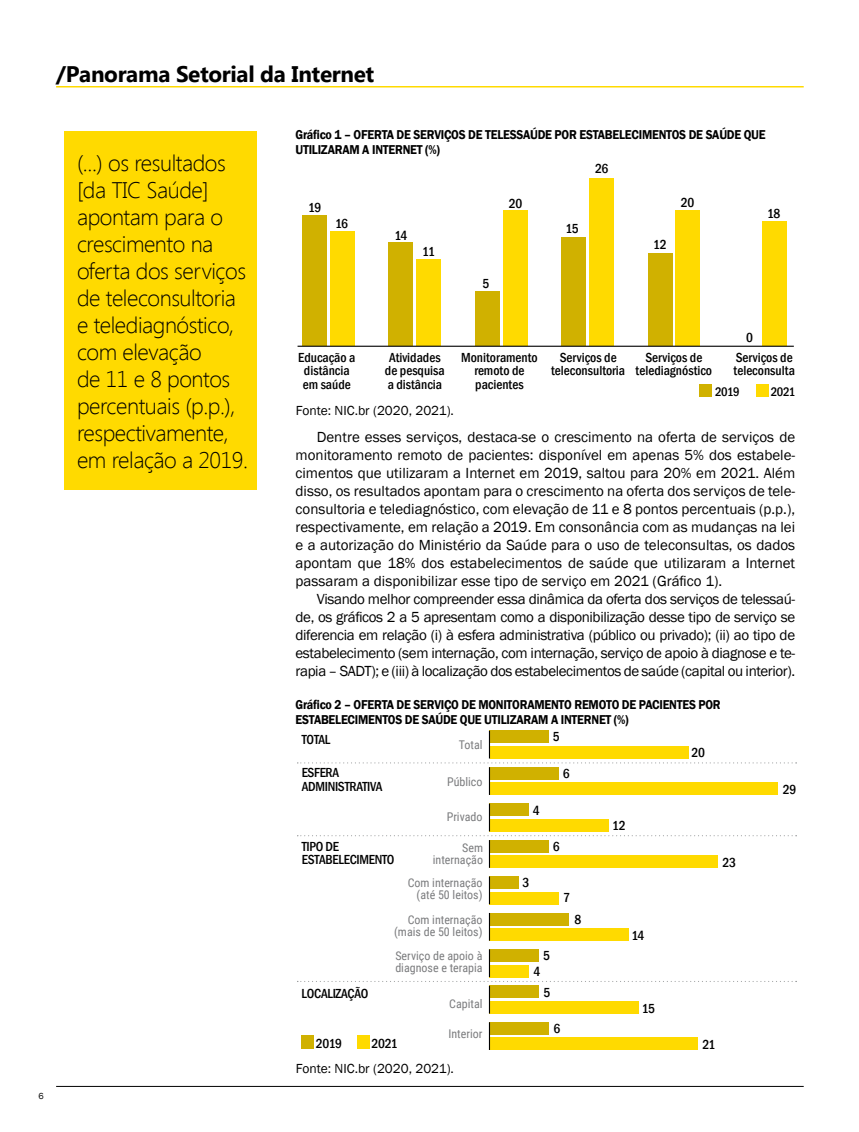
<style>
.page{position:relative;width:859px;height:1132px;background:#fff}
.page>*{position:absolute;margin:0;border:0;box-sizing:border-box;transform-origin:0 0}
.t1{font:60.15px "Myriad Pro";color:#000}
.t2{font:300 22.5px/27px "Segoe UI";letter-spacing:-.02em;color:#000}
.t3{font:700 22.5px "Segoe UI";letter-spacing:-.015em;color:#000}
.t4{font:15px/18px "Franklin Gothic";letter-spacing:-.025em;color:#000;text-align:justify}
.t5{font:500 condensed 13.5px/13.5px "Franklin Gothic";color:#000;text-align:center}
.t6{font:500 condensed 13.5px/13.8px "Franklin Gothic";letter-spacing:-.02em;color:#000}
.t7{font:13.5px "Franklin Gothic";color:#000}
.t8{font:600 13.2px/15px "Franklin Gothic";letter-spacing:-.02em;color:#000;scale:.91 1}
.t9{font:500 condensed 12.75px "Franklin Gothic";letter-spacing:-.03em;color:#000}
.t10{font:12px/12.1px "Roboto Condensed";color:#7b7c7e;text-align:right}
.t11{font:9px "Franklin Gothic";color:#000}
</style>
<div class="page">
<hr style="left:56px;top:1085px;width:748px;height:1px;background:#000">
<hr style="left:56px;top:86px;width:748px;height:1px;background:#ffda00">
<div style="left:64px;top:131px;width:192px;height:359px;background:#ffda00"></div>
<div style="left:302px;top:216px;width:25px;height:130px;background:#d0b100"></div>
<div style="left:330px;top:232px;width:24px;height:114px;background:#ffda00"></div>
<div style="left:700px;top:384px;width:12px;height:12px;background:#d0b100"></div>
<div style="left:756px;top:384px;width:12px;height:12px;background:#ffda00"></div>
<div style="left:389px;top:242px;width:24px;height:104px;background:#d0b100"></div>
<div style="left:417px;top:259px;width:24px;height:87px;background:#ffda00"></div>
<div style="left:475px;top:291px;width:24px;height:55px;background:#d0b100"></div>
<div style="left:503px;top:210px;width:24px;height:136px;background:#ffda00"></div>
<div style="left:562px;top:237px;width:24px;height:109px;background:#d0b100"></div>
<div style="left:589px;top:178px;width:25px;height:168px;background:#ffda00"></div>
<div style="left:648px;top:254px;width:24px;height:92px;background:#d0b100"></div>
<div style="left:676px;top:210px;width:24px;height:136px;background:#ffda00"></div>
<div style="left:763px;top:221px;width:24px;height:125px;background:#ffda00"></div>
<hr style="left:298px;top:345px;width:496px;height:2px;background:#000">
<div style="left:302px;top:1034px;width:12px;height:14px;background:#d0b100"></div>
<div style="left:358px;top:1034px;width:12px;height:14px;background:#ffda00"></div>
<div style="left:490px;top:876px;width:29px;height:12px;background:#d0b100"></div>
<div style="left:490px;top:891px;width:69px;height:12px;background:#ffda00"></div>
<svg style="left:489px;top:876px;width:1px;height:27px"></svg>
<div style="left:490px;top:912px;width:79px;height:12px;background:#d0b100"></div>
<div style="left:490px;top:928px;width:139px;height:12px;background:#ffda00"></div>
<svg style="left:489px;top:913px;width:1px;height:27px"></svg>
<svg style="left:297px;top:803px;width:500px;height:64px"></svg>
<svg style="left:297px;top:949px;width:500px;height:64px"></svg>
<div style="left:490px;top:1021px;width:59px;height:12px;background:#d0b100"></div>
<div style="left:490px;top:1037px;width:208px;height:12px;background:#ffda00"></div>
<svg style="left:489px;top:1022px;width:1px;height:27px"></svg>
<svg style="left:297px;top:730px;width:500px;height:64px"></svg>
<p class="t11" style="left:39px;top:1090px;width:7px">6</p>
<h2 class="t3" style="left:56px;top:58px;width:320px">/Panorama Setorial da Internet</h2>
<h2 class="t2" style="left:77px;top:148px;width:172px">(...) os resultados [da TIC Saúde] apontam para o crescimento na oferta dos serviços de teleconsultoria e telediagnóstico, com elevação<br>de 11 e 8 pontos percentuais (p.p.), respectivamente, em relação a 2019.</h2>
<h1 class="t1" style="left:301px;top:86px;width:272px">GRÁFICO 1</h1>
<p class="t8" style="left:296px;top:127px;width:518px">Gráfico 1 – OFERTA DE SERVIÇOS DE TELESSAÚDE POR ESTABELECIMENTOS DE SAÚDE QUE<br>UTILIZARAM A INTERNET (%)</p>
<p class="t5" style="left:308px;top:201px;width:15px">19</p>
<p class="t5" style="left:335px;top:216px;width:14px">16</p>
<p class="t5" style="left:394px;top:228px;width:14px">14</p>
<p class="t5" style="left:422px;top:244px;width:14px">11</p>
<p class="t5" style="left:509px;top:196px;width:15px">20</p>
<p class="t5" style="left:482px;top:277px;width:8px">5</p>
<p class="t5" style="left:595px;top:162px;width:15px">26</p>
<p class="t5" style="left:565px;top:221px;width:15px">15</p>
<p class="t5" style="left:653px;top:238px;width:15px">12</p>
<p class="t5" style="left:681px;top:196px;width:15px">20</p>
<p class="t5" style="left:767px;top:206px;width:15px">18</p>
<p class="t5" style="left:746px;top:330px;width:8px">0</p>
<p class="t5" style="left:298px;top:350px;width:59px">Educação a distância em saúde</p>
<p class="t5" style="left:385px;top:350px;width:61px">Atividades de pesquisa a distância</p>
<p class="t5" style="left:461px;top:350px;width:78px">Monitoramento remoto de pacientes</p>
<p class="t5" style="left:551px;top:350px;width:75px">Serviços de teleconsultoria</p>
<p class="t5" style="left:636px;top:350px;width:78px">Serviços de telediagnóstico</p>
<p class="t5" style="left:734px;top:350px;width:63px;text-align:left">Serviços de teleconsulta</p>
<p class="t9" style="left:715px;top:383px;width:26px">2019</p>
<p class="t9" style="left:771px;top:383px;width:26px">2021</p>
<p class="t7" style="left:296px;top:402px;width:160px">Fonte: NIC.br (2020, 2021).</p>
<p class="t4" style="left:296px;top:428px;width:501px;text-indent:21px">Dentre esses serviços, destaca-se o crescimento na oferta de serviços de monitoramento remoto de pacientes: disponível em apenas 5% dos estabele&shy;cimentos que utilizaram a Internet em 2019, saltou para 20% em 2021. Além disso, os resultados apontam para o crescimento na oferta dos serviços de tele&shy;consultoria e telediagnóstico, com elevação de 11 e 8 pontos percentuais (p.p.), respectivamente, em relação a 2019. Em consonância com as mudanças na lei e a autorização do Ministério da Saúde para o uso de teleconsultas, os dados apontam que 18% dos estabelecimentos de saúde que utilizaram a Internet passaram a disponibilizar esse tipo de serviço em 2021 (Gráfico 1).</p>
<p class="t4" style="left:296px;top:590px;width:501px;text-indent:21px">Visando melhor compreender essa dinâmica da oferta dos serviços de telessaú&shy;de, os gráficos 2 a 5 apresentam como a disponibilização desse tipo de serviço se diferencia em relação (i) à esfera administrativa (público ou privado); (ii) ao tipo de estabelecimento (sem internação, com internação, serviço de apoio à diagnose e te&shy;rapia – SADT); e (iii) à localização dos estabelecimentos de saúde (capital ou interior).</p>
<p class="t8" style="left:296px;top:697px;width:469px">Gráfico 2 – OFERTA DE SERVIÇO DE MONITORAMENTO REMOTO DE PACIENTES POR<br>ESTABELECIMENTOS DE SAÚDE QUE UTILIZARAM A INTERNET (%)</p>
<p class="t5" style="left:302px;top:732px;width:30px">TOTAL</p>
<p class="t6" style="left:302px;top:765px;width:82px">ESFERA<br>ADMINISTRATIVA</p>
<p class="t6" style="left:302px;top:838px;width:94px">TIPO DE<br>ESTABELECIMENTO</p>
<p class="t10" style="left:459px;top:737px;width:25px">Total</p>
<p class="t10" style="left:447px;top:775px;width:37px">Público</p>
<p class="t10" style="left:447px;top:810px;width:37px">Privado</p>
<p class="t10" style="left:433px;top:841px;width:52px">Sem internação</p>
<p class="t5" style="left:533px;top:803px;width:8px">4</p>
<p class="t10" style="left:408px;top:875px;width:76px">Com internação (até 50 leitos)</p>
<p class="t5" style="left:523px;top:875px;width:8px">3</p>
<p class="t5" style="left:553px;top:729px;width:8px">5</p>
<p class="t5" style="left:563px;top:766px;width:8px">6</p>
<p class="t5" style="left:553px;top:839px;width:8px">6</p>
<p class="t5" style="left:563px;top:890px;width:8px">7</p>
<p class="t10" style="left:394px;top:913px;width:90px">Com internação (mais de 50 leitos)</p>
<p class="t5" style="left:574px;top:912px;width:8px">8</p>
<p class="t10" style="left:395px;top:948px;width:89px;text-align:left">Serviço de apoio à diagnose e terapia</p>
<p class="t5" style="left:543px;top:948px;width:8px">5</p>
<p class="t5" style="left:533px;top:964px;width:8px">4</p>
<p class="t6" style="left:302px;top:985px;width:68px">LOCALIZAÇÃO</p>
<p class="t5" style="left:316px;top:1036px;width:27px">2019</p>
<p class="t5" style="left:372px;top:1036px;width:28px">2021</p>
<p class="t10" style="left:449px;top:996px;width:35px">Capital</p>
<p class="t10" style="left:448px;top:1027px;width:36px">Interior</p>
<p class="t7" style="left:296px;top:1059px;width:160px">Fonte: NIC.br (2020, 2021).</p>
<p class="t5" style="left:544px;top:985px;width:8px">5</p>
<p class="t5" style="left:554px;top:1021px;width:8px">6</p>
<p class="t5" style="left:612px;top:818px;width:15px">12</p>
<p class="t5" style="left:631px;top:928px;width:14px">14</p>
<p class="t5" style="left:642px;top:1000px;width:15px">15</p>
<p class="t5" style="left:691px;top:745px;width:15px">20</p>
<p class="t5" style="left:722px;top:855px;width:15px">23</p>
<p class="t5" style="left:702px;top:1036px;width:14px">21</p>
<p class="t5" style="left:783px;top:782px;width:15px">29</p>
</div>
